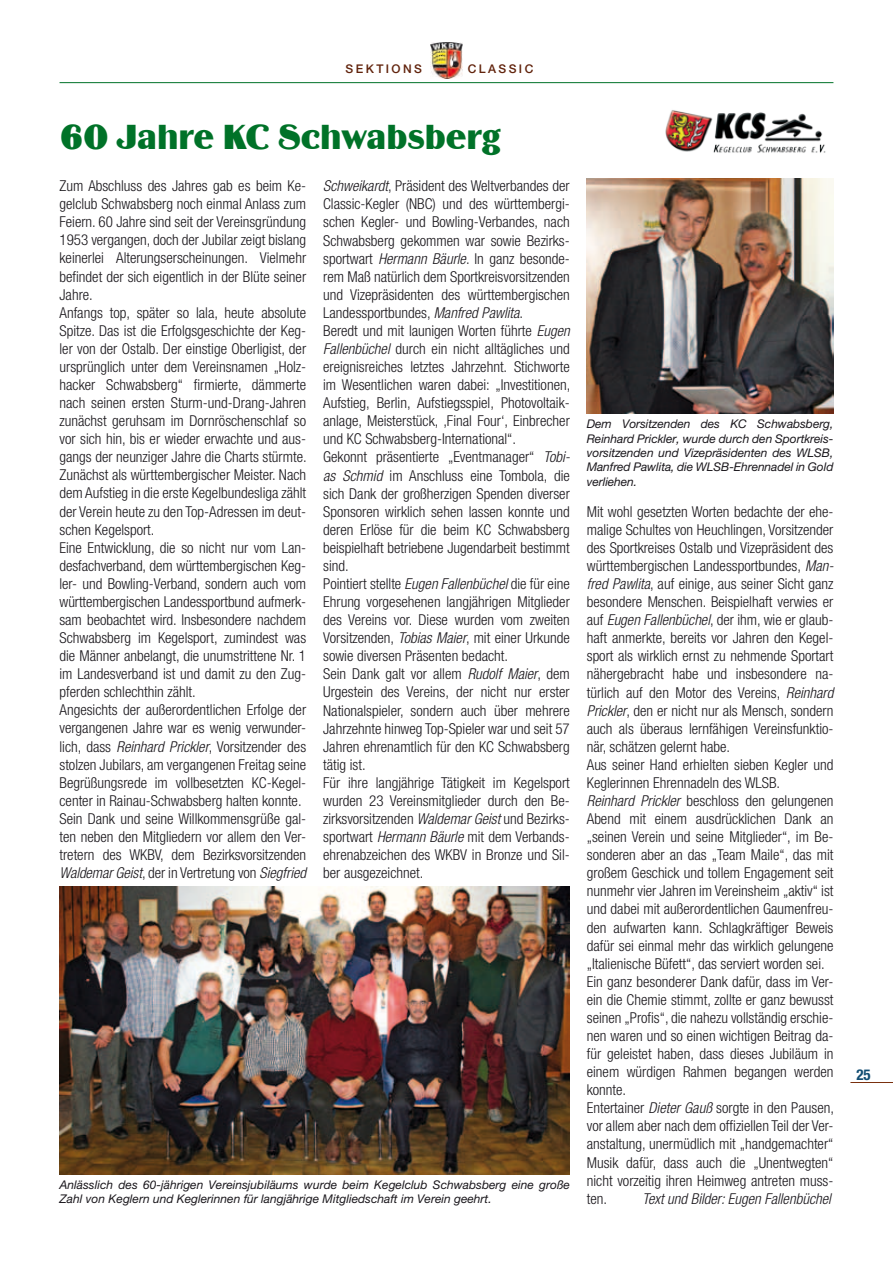
<style>
.page{position:relative;width:893px;height:1263px;background:#fff}
.page>*{position:absolute;margin:0;border:0;box-sizing:border-box;transform-origin:0 0}
.t1{font:36px "Binner D";color:#007228}
.t2{font:300 condensed 15px/18.1px "Helvetica Neue LT Pro";color:#1a171c}
.t3{font:italic 300 condensed 15px "Helvetica Neue LT Pro";color:#1a171c}
.t4{font:700 condensed 15px "Helvetica Neue LT Pro";color:#124e73}
.t5{font:italic 12px/14.4px "Helvetica Neue LT Pro";color:#1a171c;text-align:justify}
.t6{font:500 12px "Helvetica Neue LT Pro";letter-spacing:.2em;color:#61230c}
.s1{font-style:italic}
</style>
<div class="page">
<hr style="left:850px;top:1082px;width:43px;height:1px;background:#7a300e">
<img style="left:587px;top:179px;width:246px;height:235px">
<img style="left:60px;top:887px;width:510px;height:287px">
<img style="left:665px;top:110px;width:161px;height:43px">
<hr style="left:60px;top:82px;width:773px;height:1px;background:#007228">
<img style="left:431px;top:43px;width:31px;height:36px">
<p class="t6" style="left:346px;top:62px;width:78px">SEKTIONS</p>
<p class="t6" style="left:468px;top:62px;width:67px">CLASSIC</p>
<h1 class="t1" style="left:60px;top:117px;width:443px">60 Jahre KC Schwabsberg</h1>
<p class="t2" style="left:60px;top:177px;width:249px">Zum Abschluss des Jahres gab es beim Ke&shy;gelclub Schwabsberg noch einmal Anlass zum Feiern. 60 Jahre sind seit der Vereinsgründung 1953 vergangen, doch der Jubilar zeigt bislang keinerlei Alterungserscheinungen. Vielmehr befindet der sich eigentlich in der Blüte seiner Jahre.<br>Anfangs top, später so lala, heute absolute Spitze. Das ist die Erfolgsgeschichte der Keg&shy;ler von der Ostalb. Der einstige Oberligist, der ursprünglich unter dem Vereinsnamen „Holz&shy;hacker Schwabsberg“ firmierte, dämmerte nach seinen ersten Sturm-und-Drang-Jahren zunächst geruhsam im Dornröschenschlaf so vor sich hin, bis er wieder erwachte und aus&shy;gangs der neunziger Jahre die Charts stürmte.<br>Zunächst als württembergischer Meister. Nach dem Aufstieg in die erste Kegelbundesliga zählt der Verein heute zu den Top-Adressen im deut&shy;schen Kegelsport.<br>Eine Entwicklung, die so nicht nur vom Lan&shy;desfachverband, dem württembergischen Keg&shy;ler- und Bowling-Verband, sondern auch vom württembergischen Landessportbund aufmerk&shy;sam beobachtet wird. Insbesondere nachdem Schwabsberg im Kegelsport, zumindest was die Männer anbelangt, die unumstrittene Nr. 1 im Landesverband ist und damit zu den Zug&shy;pferden schlechthin zählt.<br>Angesichts der außerordentlichen Erfolge der vergangenen Jahre war es wenig verwunder&shy;lich, dass <span class="s1">Reinhard Prickler</span>, Vorsitzender des stolzen Jubilars, am vergangenen Freitag seine Begrüßungsrede im vollbesetzten KC-Kegel&shy;center in Rainau-Schwabsberg halten konnte.<br>Sein Dank und seine Willkommensgrüße gal&shy;ten neben den Mitgliedern vor allem den Ver&shy;tretern des WKBV, dem Bezirksvorsitzenden <span class="s1">Waldemar Geist</span>, der in Vertretung von <span class="s1">Siegfried</span></p>
<p class="t2" style="left:323px;top:177px;width:249px"><span class="s1">Schweikardt</span>, Präsident des Weltverbandes der Classic-Kegler (NBC) und des württembergi&shy;schen Kegler- und Bowling-Verbandes, nach Schwabsberg gekommen war sowie Bezirks&shy;sportwart <span class="s1">Hermann Bäurle</span>. In ganz besonde&shy;rem Maß natürlich dem Sportkreisvorsitzenden und Vizepräsidenten des württembergischen Landessportbundes, <span class="s1">Manfred Pawlita</span>.<br>Beredt und mit launigen Worten führte <span class="s1">Eugen Fallenbüchel</span> durch ein nicht alltägliches und ereignisreiches letztes Jahrzehnt. Stichworte im Wesentlichen waren dabei: „Investitionen, Aufstieg, Berlin, Aufstiegsspiel, Photovoltaik&shy;anlage, Meisterstück, ,Final Four‘, Einbrecher und KC Schwabsberg-International“.<br>Gekonnt präsentierte „Eventmanager“ <span class="s1">Tobi&shy;as Schmid</span> im Anschluss eine Tombola, die sich Dank der großherzigen Spenden diverser Sponsoren wirklich sehen lassen konnte und deren Erlöse für die beim KC Schwabsberg beispielhaft betriebene Jugendarbeit bestimmt sind.<br>Pointiert stellte <span class="s1">Eugen Fallenbüchel</span> die für eine Ehrung vorgesehenen langjährigen Mitglieder des Vereins vor. Diese wurden vom zweiten Vorsitzenden, <span class="s1">Tobias Maier</span>, mit einer Urkunde sowie diversen Präsenten bedacht.<br>Sein Dank galt vor allem <span class="s1">Rudolf Maier</span>, dem Urgestein des Vereins, der nicht nur erster Nationalspieler, sondern auch über mehrere Jahrzehnte hinweg Top-Spieler war und seit 57<br>Jahren ehrenamtlich für den KC Schwabsberg tätig ist.<br>Für ihre langjährige Tätigkeit im Kegelsport wurden 23 Vereinsmitglieder durch den Be&shy;zirksvorsitzenden <span class="s1">Waldemar Geist</span> und Bezirks&shy;sportwart <span class="s1">Hermann Bäurle</span> mit dem Verbands&shy;ehrenabzeichen des WKBV in Bronze und Sil&shy;ber ausgezeichnet.</p>
<p class="t5" style="left:60px;top:1177px;width:512px">Anlässlich des 60-jährigen Vereinsjubiläums wurde beim Kegelclub Schwabsberg eine große<br>Zahl von Keglern und Keglerinnen für langjährige Mitgliedschaft im Verein geehrt.</p>
<p class="t5" style="left:587px;top:416px;width:248px">Dem Vorsitzenden des KC Schwabsberg, Reinhard Prickler, wurde durch den Sportkreis&shy;vorsitzenden und Vizepräsidenten des WLSB, Manfred Pawlita, die WLSB-Ehrennadel in Gold verliehen.</p>
<p class="t2" style="left:587px;top:502px;width:249px">Mit wohl gesetzten Worten bedachte der ehe&shy;malige Schultes von Heuchlingen, Vorsitzender des Sportkreises Ostalb und Vizepräsident des württembergischen Landessportbundes, <span class="s1">Man&shy;fred Pawlita</span>, auf einige, aus seiner Sicht ganz besondere Menschen. Beispielhaft verwies er auf <span class="s1">Eugen Fallenbüchel</span>, der ihm, wie er glaub&shy;haft anmerkte, bereits vor Jahren den Kegel&shy;sport als wirklich ernst zu nehmende Sportart nähergebracht habe und insbesondere na&shy;türlich auf den Motor des Vereins, <span class="s1">Reinhard Prickler</span>, den er nicht nur als Mensch, sondern auch als überaus lernfähigen Vereinsfunktio&shy;när, schätzen gelernt habe.<br>Aus seiner Hand erhielten sieben Kegler und Keglerinnen Ehrennadeln des WLSB.<br><span class="s1">Reinhard Prickler</span> beschloss den gelungenen Abend mit einem ausdrücklichen Dank an „seinen Verein und seine Mitglieder“, im Be&shy;sonderen aber an das „Team Maile“, das mit großem Geschick und tollem Engagement seit nunmehr vier Jahren im Vereinsheim „aktiv“ ist und dabei mit außerordentlichen Gaumenfreu&shy;den aufwarten kann. Schlagkräftiger Beweis dafür sei einmal mehr das wirklich gelungene „Italienische Büfett“, das serviert worden sei.<br>Ein ganz besonderer Dank dafür, dass im Ver&shy;ein die Chemie stimmt, zollte er ganz bewusst seinen „Profis“, die nahezu vollständig erschie&shy;nen waren und so einen wichtigen Beitrag da&shy;für geleistet haben, dass dieses Jubiläum in einem würdigen Rahmen begangen werden konnte.<br>Entertainer <span class="s1">Dieter Gauß</span> sorgte in den Pausen, vor allem aber nach dem offiziellen Teil der Ver&shy;anstaltung, unermüdlich mit „handgemachter“ Musik dafür, dass auch die „Unentwegten“ nicht vorzeitig ihren Heimweg antreten muss&shy;ten.</p>
<p class="t3" style="left:642px;top:1190px;width:190px">Text und Bilder: Eugen Fallenbüchel</p>
<p class="t4" style="left:856px;top:1066px;width:16px">25</p>
</div>
